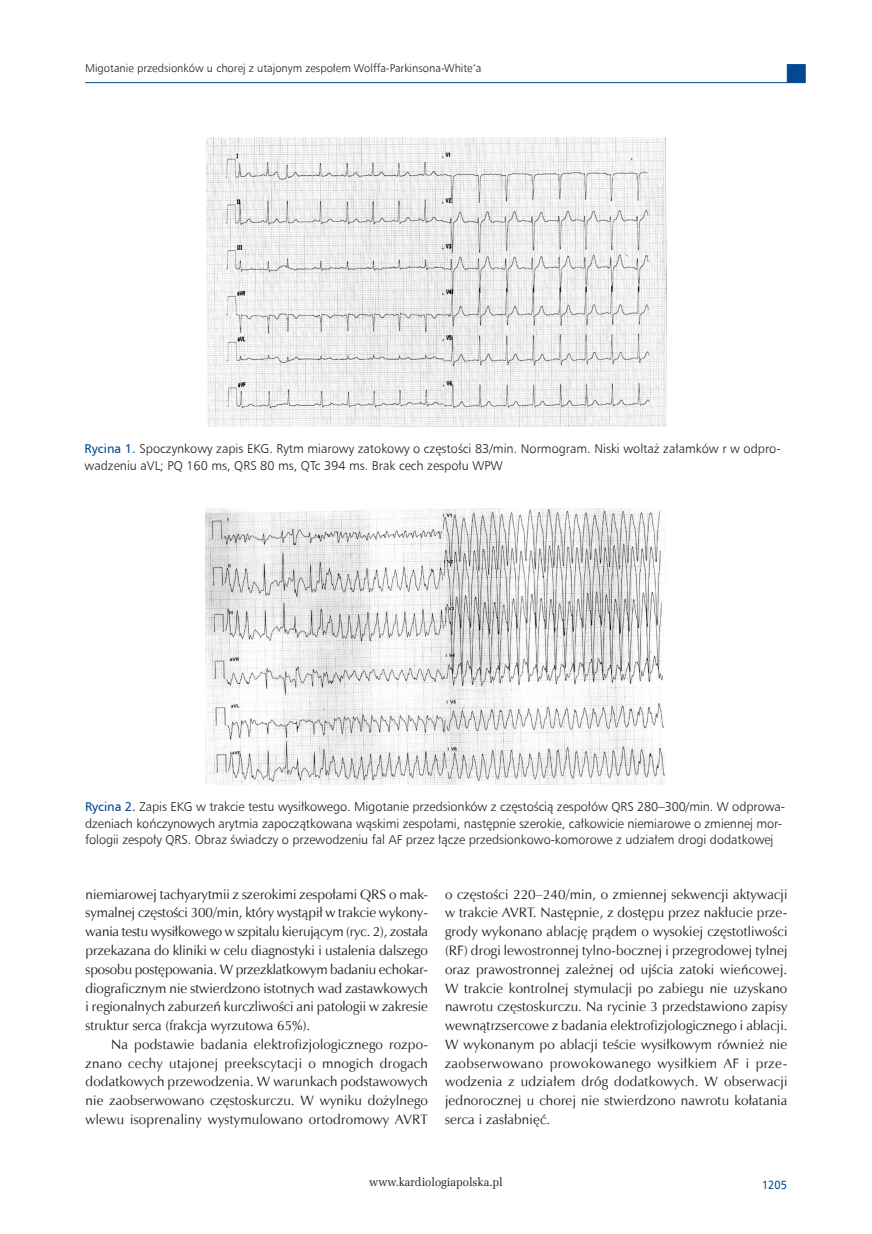
<style>
.page{position:relative;width:872px;height:1234px;background:#fff}
.page>*{position:absolute;margin:0;border:0;box-sizing:border-box;transform-origin:0 0}
._09_Tekst_PL{font:13.65px/18.8px "Zapf Humnst EU";letter-spacing:.01em;color:#231f20;text-align:justify}
._09_Tekst_pierwszy_P{font:13.65px/18.8px "Zapf Humnst EU";color:#231f20;text-align:justify}
._26_Rycina_podpis{font:12.75px/16.5px "Humnst 777 Lt EU";letter-spacing:-.005em;color:#231f20}
.t1{font:12px "Zapf Ellipt EU";color:#231f20;scale:.95 1}
.t2{font:12px "Humnst 777 EU";color:#014990;scale:.9 1}
.t3{font:11.25px "Humnst 777 Lt EU";color:#231f20}
.s1{font-family:"Humnst 777 EU";color:#014990}
</style>
<div class="page">
<hr style="left:85px;top:82px;width:702px;height:1px;background:#014990">
<div style="left:787px;top:64px;width:18px;height:19px;background:#014990;border:1px solid #014990"></div>
<img style="left:206px;top:138px;width:460px;height:288px">
<img style="left:206px;top:508px;width:460px;height:276px">
<p class="t3" style="left:85px;top:61px;width:398px">Migotanie przedsionków u chorej z utajonym zespołem Wolffa-Parkinsona-White’a</p>
<p class="_26_Rycina_podpis" style="left:85px;top:440px;width:697px"><span class="s1">Rycina 1.</span> Spoczynkowy zapis EKG. Rytm miarowy zatokowy o częstości 83/min. Normogram. Niski woltaż załamków r w odpro&shy;wadzeniu aVL; PQ 160 ms, QRS 80 ms, QTc 394 ms. Brak cech zespołu WPW</p>
<p class="_26_Rycina_podpis" style="left:85px;top:798px;width:701px"><span class="s1">Rycina 2.</span> Zapis EKG w trakcie testu wysiłkowego. Migotanie przedsionków z częstością zespołów QRS 280–300/min. W odprowa&shy;dzeniach kończynowych arytmia zapoczątkowana wąskimi zespołami, następnie szerokie, całkowicie niemiarowe o zmiennej mor&shy;fologii zespoły QRS. Obraz świadczy o przewodzeniu fal AF przez łącze przedsionkowo-komorowe z udziałem drogi dodatkowej</p>
<p class="_09_Tekst_pierwszy_P" style="left:86px;top:884px;width:344px">niemiarowej tachyarytmii z szerokimi zespołami QRS o mak&shy;symalnej częstości 300/min, który wystąpił w trakcie wykony&shy;wania testu wysiłkowego w szpitalu kierującym (ryc. 2), została przekazana do kliniki w celu diagnostyki i ustalenia dalszego sposobu postępowania. W przezklatkowym badaniu echokar&shy;diograficznym nie stwierdzono istotnych wad zastawkowych i regionalnych zaburzeń kurczliwości ani patologii w zakresie struktur serca (frakcja wyrzutowa 65%).</p>
<p class="_09_Tekst_PL" style="left:86px;top:1034px;width:344px;text-indent:26px">Na podstawie badania elektrofizjologicznego rozpo&shy;znano cechy utajonej preekscytacji o mnogich drogach dodatkowych przewodzenia. W warunkach podstawowych nie zaobserwowano częstoskurczu. W wyniku dożylnego wlewu isoprenaliny wystymulowano ortodromowy AVRT</p>
<p class="_09_Tekst_PL" style="left:445px;top:884px;width:344px">o częstości 220–240/min, o zmiennej sekwencji aktywacji w trakcie AVRT. Następnie, z dostępu przez nakłucie prze&shy;grody wykonano ablację prądem o wysokiej częstotliwości (RF) drogi lewostronnej tylno-bocznej i przegrodowej tylnej oraz prawostronnej zależnej od ujścia zatoki wieńcowej.<br>W trakcie kontrolnej stymulacji po zabiegu nie uzyskano nawrotu częstoskurczu. Na rycinie 3 przedstawiono zapisy wewnątrzsercowe z badania elektrofizjologicznego i ablacji.<br>W wykonanym po ablacji teście wysiłkowym również nie zaobserwowano prowokowanego wysiłkiem AF i prze&shy;wodzenia z udziałem dróg dodatkowych. W obserwacji jednorocznej u chorej nie stwierdzono nawrotu kołatania serca i zasłabnięć.</p>
<p class="t1" style="left:369px;top:1173px;width:142px">www.kardiologiapolska.pl</p>
<p class="t2" style="left:762px;top:1176px;width:29px">1205</p>
</div>
